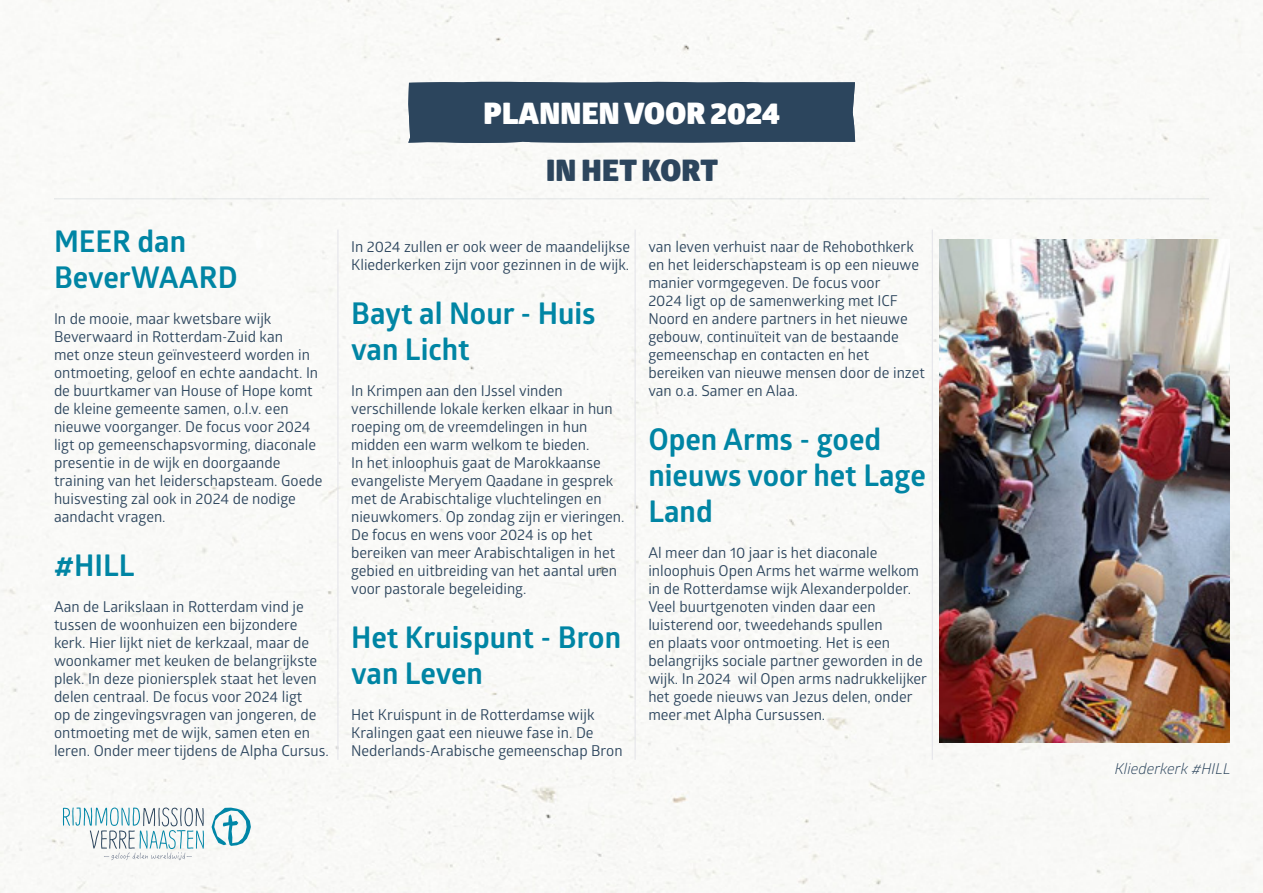
<style>
.page{position:relative;width:1263px;height:893px;background:#fff}
.page>*{position:absolute;margin:0;border:0;box-sizing:border-box;transform-origin:0 0}
.t1{font:700 30px/36px "Glober";color:#0085a4}
.t2{font:900 29.7px "Glober";letter-spacing:.01em;color:#fff}
.t3{font:900 29.7px "Glober";letter-spacing:.01em;color:#2c455d}
.t4{font:15px/18px "Glober";color:#2c455d}
.t5{font:italic 15px "Glober";color:#2c455d}
</style>
<div class="page">
<img style="left:0;top:0;width:1263px;height:893px">
<hr style="left:338px;top:230px;width:1px;height:530px;background:#e3e3e9">
<hr style="left:635px;top:230px;width:1px;height:530px;background:#e3e3e9">
<hr style="left:932px;top:230px;width:1px;height:530px;background:#e3e3e9">
<hr style="left:54px;top:198px;width:1155px;height:2px;background:#2c455d">
<svg style="left:212px;top:808px;width:39px;height:38px"></svg>
<svg style="left:63px;top:807px;width:141px;height:53px"></svg>
<div style="left:408px;top:81px;width:447px;height:62px;background:#2c455d"></div>
<img style="left:940px;top:239px;width:289px;height:503px">
<h1 class="t1" style="left:54px;top:223px;width:185px">MEER dan<br>BeverWAARD</h1>
<p class="t4" style="left:54px;top:309px;width:270px">In de mooie, maar kwetsbare wijk Beverwaard in Rotterdam-Zuid kan<br>met onze steun geïnvesteerd worden in ontmoeting, geloof en echte aandacht. In de buurtkamer van House of Hope komt de kleine gemeente samen, o.l.v. een nieuwe voorganger. De focus voor 2024 ligt op gemeenschapsvorming, diaconale presentie in de wijk en doorgaande training van het leiderschapsteam. Goede huisvesting zal ook in 2024 de nodige aandacht vragen.</p>
<h1 class="t1" style="left:54px;top:547px;width:82px">#HILL</h1>
<p class="t4" style="left:54px;top:597px;width:276px">Aan de Larikslaan in Rotterdam vind je tussen de woonhuizen een bijzondere kerk. Hier lijkt niet de kerkzaal, maar de woonkamer met keuken de belangrijkste plek. In deze pioniersplek staat het leven delen centraal. De focus voor 2024 ligt<br>op de zingevingsvragen van jongeren, de ontmoeting met de wijk, samen eten en leren. Onder meer tijdens de Alpha Cursus.</p>
<h2 class="t2" style="left:483px;top:90px;width:298px">PLANNEN VOOR 2024</h2>
<h2 class="t3" style="left:546px;top:147px;width:174px">IN HET KORT</h2>
<p class="t4" style="left:351px;top:237px;width:280px">In 2024 zullen er ook weer de maandelijkse<br>Kliederkerken zijn voor gezinnen in de wijk.</p>
<h1 class="t1" style="left:351px;top:295px;width:246px">Bayt al Nour - Huis van Licht</h1>
<p class="t4" style="left:351px;top:381px;width:275px">In Krimpen aan den IJssel vinden verschillende lokale kerken elkaar in hun roeping om de vreemdelingen in hun midden een warm welkom te bieden.<br>In het inloophuis gaat de Marokkaanse evangeliste Meryem Qaadane in gesprek met de Arabischtalige vluchtelingen en nieuwkomers. Op zondag zijn er vieringen.<br>De focus en wens voor 2024 is op het bereiken van meer Arabischtaligen in het gebied en uitbreiding van het aantal uren voor pastorale begeleiding.</p>
<h1 class="t1" style="left:351px;top:619px;width:271px">Het Kruispunt - Bron van Leven</h1>
<p class="t4" style="left:351px;top:705px;width:273px">Het Kruispunt in de Rotterdamse wijk<br>Kralingen gaat een nieuwe fase in. De<br>Nederlands-Arabische gemeenschap Bron</p>
<p class="t4" style="left:648px;top:237px;width:278px">van leven verhuist naar de Rehobothkerk en het leiderschapsteam is op een nieuwe manier vormgegeven. De focus voor<br>2024 ligt op de samenwerking met ICF Noord en andere partners in het nieuwe gebouw, continuïteit van de bestaande gemeenschap en contacten en het bereiken van nieuwe mensen door de inzet van o.a. Samer en Alaa.</p>
<h1 class="t1" style="left:648px;top:421px;width:279px">Open Arms - goed nieuws voor het Lage<br>Land</h1>
<p class="t4" style="left:648px;top:543px;width:280px">Al meer dan 10 jaar is het diaconale inloophuis Open Arms het warme welkom in de Rotterdamse wijk Alexanderpolder.<br>Veel buurtgenoten vinden daar een luisterend oor, tweedehands spullen<br>en plaats voor ontmoeting. Het is een belangrijks sociale partner geworden in de wijk. In 2024 wil Open arms nadrukkelijker het goede nieuws van Jezus delen, onder meer met Alpha Cursussen.</p>
<p class="t5" style="left:1115px;top:758px;width:117px">Kliederkerk #HILL</p>
</div>
